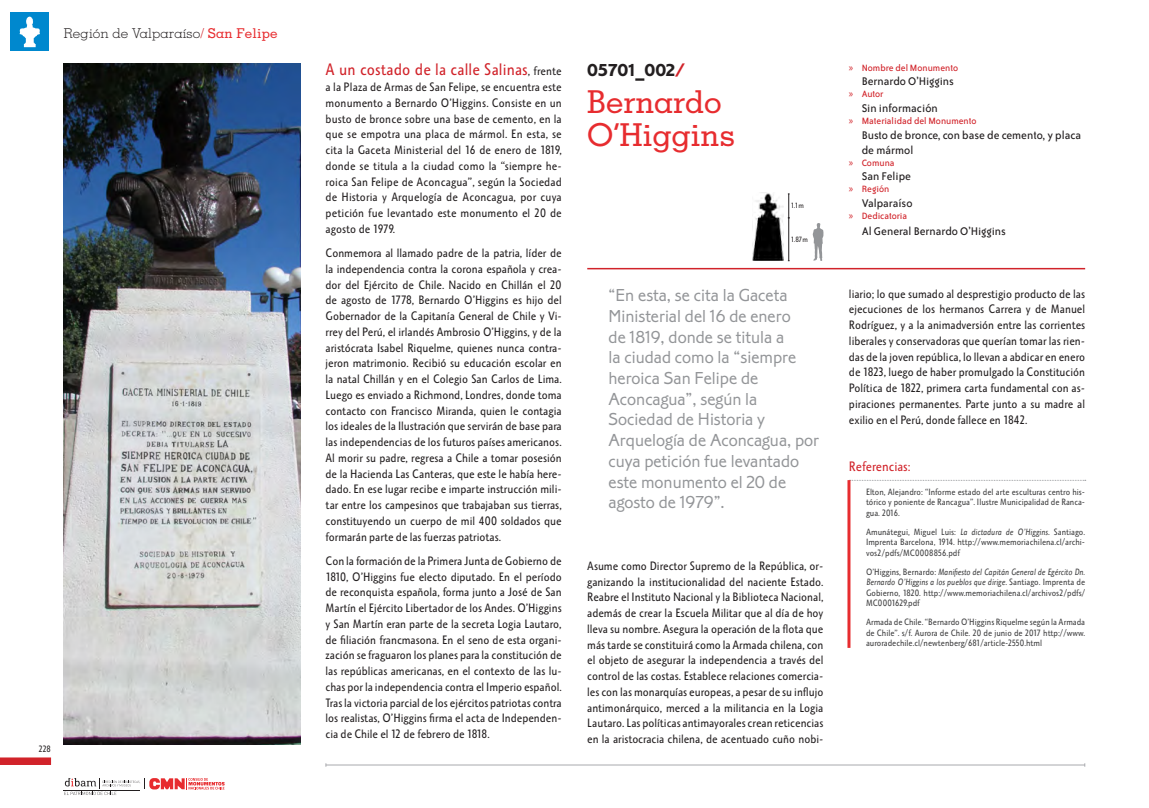
<style>
.page{position:relative;width:1149px;height:808px;background:#fff}
.page>*{position:absolute;margin:0;border:0;box-sizing:border-box;transform-origin:0 0}
._1_TITULO_MONUMENTO{font:500 31.5px/33px "Memphis";letter-spacing:-.01em;color:#e72c2f}
._2_Texto_DESTACADO{font:300 18px/20.7px "Corinthian Std";color:#939598}
._0_NUMERO_INICIAL{font:700 18px "Corinthian Std";color:#231f20}
._2_TEXTO_GENERAL{font:16.5px "Octone ITC Std";letter-spacing:.01em;color:#d1232a}
._0_NUMERO_INICIAL-2{font:300 13.5px "Memphis";letter-spacing:.01em;color:#231f20}
._3_SUBTITULO_REFEREN{font:13.5px "Octone ITC Std";color:#d1232a}
._2_TEXTO_DESCRIPCION{font:12.75px/14.7px "Bailey Sans ITC Std";color:#231f20}
._2_TEXTO_GENERAL-2{font:12px/15.8px "Octone ITC Std";color:#231f20;text-align:justify}
.t1{font:10.5px "Bailey Sans ITC Std";color:#d1232a}
._2_TEXTO_BIBLIOGRAFI{font:9px/10.5px "Octone ITC Std";color:#3e3e3f;text-align:justify}
._2_TEXTO_BIBLIOGRAFI-2{font:9px "Octone ITC Std";color:#231f20}
._2_TEXTO_GENERAL-3{font:7.5px "Octone ITC Std";color:#231f20}
.s1{color:#d1232a}
.s2{font-weight:500;color:#e72c2f}
.s3{font-size:12px;color:#231f20}
.s4{font-family:"Myriad Pro"}
.s5{font-style:italic}
</style>
<div class="page">
<div style="left:0;top:757px;width:51px;height:8px;background:#d1232a"></div>
<hr style="left:587px;top:268px;width:497px;height:1px;background:#d1232a">
<div style="left:11px;top:13px;width:38px;height:38px;background:#0088ce"></div>
<svg style="left:20px;top:16px;width:20px;height:31px"></svg>
<svg style="left:64px;top:778px;width:160px;height:17px"></svg>
<svg style="left:850px;top:480px;width:235px;height:1px"></svg>
<hr style="left:847px;top:480px;width:3px;height:168px;background:#e72c2f">
<hr style="left:326px;top:765px;width:758px;height:1px;background:#a8a9ad">
<hr style="left:788px;top:218px;width:1px;height:43px;background:#231f20">
<svg style="left:812px;top:223px;width:11px;height:38px"></svg>
<svg style="left:787px;top:194px;width:2px;height:25px"></svg>
<img style="left:64px;top:64px;width:236px;height:680px">
<img style="left:752px;top:192px;width:30px;height:69px">
<p class="_0_NUMERO_INICIAL-2" style="left:64px;top:25px;width:215px">Región de Valparaíso<span class="s1">/</span> <span class="s2">San Felipe</span></p>
<p class="_2_TEXTO_BIBLIOGRAFI-2" style="left:39px;top:743px;width:14px">228</p>
<p class="_2_TEXTO_GENERAL" style="left:325px;top:59px;width:237px">A un costado de la calle Salinas<span class="s3">, frente</span></p>
<p class="_2_TEXTO_GENERAL-2" style="left:325px;top:79px;width:238px">a la Plaza de Armas de San Felipe, se encuentra este monumento a Bernardo O’Higgins. Consiste en un busto de bronce sobre una base de cemento, en la que se empotra una placa de mármol. En esta, se cita la Gaceta Ministerial del 16 de enero de 1819, donde se titula a la ciudad como la “siempre he&shy;roica San Felipe de Aconcagua”, según la Sociedad de Historia y Arquelogía de Aconcagua, por cuya petición fue levantado este monumento el 20 de agosto de 1979.</p>
<p class="_2_TEXTO_GENERAL-2" style="left:325px;top:245px;width:238px">Conmemora al llamado padre de la patria, líder de la independencia contra la corona española y crea&shy;dor del Ejército de Chile. Nacido en Chillán el 20 de agosto de 1778, Bernardo O’Higgins es hijo del Gobernador de la Capitanía General de Chile y Vi&shy;rrey del Perú, el irlandés Ambrosio O’Higgins, y de la aristócrata Isabel Riquelme, quienes nunca contra&shy;jeron matrimonio. Recibió su educación escolar en la natal Chillán y en el Colegio San Carlos de Lima.<br>Luego es enviado a Richmond, Londres, donde toma contacto con Francisco Miranda, quien le contagia los ideales de la Ilustración que servirán de base para las independencias de los futuros países americanos.<br>Al morir su padre, regresa a Chile a tomar posesión de la Hacienda Las Canteras, que este le había here&shy;dado. En ese lugar recibe e imparte instrucción mili&shy;tar entre los campesinos que trabajaban sus tierras, constituyendo un cuerpo de mil 400 soldados que formarán parte de las fuerzas patriotas.</p>
<p class="_2_TEXTO_GENERAL-2" style="left:325px;top:553px;width:237px">Con la formación de la Primera Junta de Gobierno de 1810, O’Higgins fue electo diputado. En el período de reconquista española, forma junto a José de San Martín el Ejército Libertador de los Andes. O’Higgins y San Martín eran parte de la secreta Logia Lautaro, de filiación francmasona. En el seno de esta organi&shy;zación se fraguaron los planes para la constitución de las repúblicas americanas, en el contexto de las lu&shy;chas por la independencia contra el Imperio español.<br>Tras la victoria parcial de los ejércitos patriotas contra los realistas, O’Higgins firma el acta de Independen&shy;cia de Chile el 12 de febrero de 1818.</p>
<p class="_0_NUMERO_INICIAL" style="left:587px;top:60px;width:99px">05701_002<span class="s1">/</span></p>
<p class="_1_TITULO_MONUMENTO" style="left:587px;top:85px;width:149px">Bernardo<br>O’Higgins</p>
<p class="_2_TEXTO_GENERAL-3" style="left:790px;top:201px;width:15px">1.1m</p>
<p class="_2_TEXTO_GENERAL-3" style="left:790px;top:235px;width:19px">1.87m</p>
<p class="_2_Texto_DESTACADO" style="left:608px;top:285px;width:212px">“En esta, se cita la Gaceta<br>Ministerial del 16 de enero<br>de 1819, donde se titula a<br>la ciudad como la “siempre heroica San Felipe de<br>Aconcagua”, según la<br>Sociedad de Historia y<br>Arquelogía de Aconcagua, por cuya petición fue levantado este monumento el 20 de agosto de 1979”.</p>
<p class="_2_TEXTO_GENERAL-2" style="left:587px;top:558px;width:238px">Asume como Director Supremo de la República, or&shy;ganizando la institucionalidad del naciente Estado.<br>Reabre el Instituto Nacional y la Biblioteca Nacional, además de crear la Escuela Militar que al día de hoy lleva su nombre. Asegura la operación de la flota que más tarde se constituirá como la Armada chilena, con el objeto de asegurar la independencia a través del control de las costas. Establece relaciones comercia&shy;les con las monarquías europeas, a pesar de su influjo antimonárquico, merced a la militancia en la Logia Lautaro. Las políticas antimayorales crean reticencias en la aristocracia chilena, de acentuado cuño nobi-</p>
<p class="t1" style="left:848px;top:62px;width:111px"><span class="s4">»</span> Nombre del Monumento</p>
<p class="_2_TEXTO_DESCRIPCION" style="left:861px;top:74px;width:94px">Bernardo O’Higgins</p>
<p class="t1" style="left:848px;top:89px;width:36px"><span class="s4">»</span> Autor</p>
<p class="_2_TEXTO_DESCRIPCION" style="left:861px;top:101px;width:77px">Sin información</p>
<p class="t1" style="left:848px;top:116px;width:129px"><span class="s4">»</span> Materialidad del Monumento</p>
<p class="_2_TEXTO_DESCRIPCION" style="left:861px;top:128px;width:221px">Busto de bronce, con base de cemento, y placa de mármol</p>
<p class="t1" style="left:848px;top:157px;width:47px"><span class="s4">»</span> Comuna</p>
<p class="_2_TEXTO_DESCRIPCION" style="left:861px;top:169px;width:51px">San Felipe</p>
<p class="t1" style="left:848px;top:184px;width:42px"><span class="s4">»</span> Región</p>
<p class="_2_TEXTO_DESCRIPCION" style="left:861px;top:196px;width:52px">Valparaíso</p>
<p class="t1" style="left:848px;top:210px;width:59px"><span class="s4">»</span> Dedicatoria</p>
<p class="_2_TEXTO_DESCRIPCION" style="left:861px;top:224px;width:146px">Al General Bernardo O’Higgins</p>
<p class="_2_TEXTO_GENERAL-2" style="left:848px;top:285px;width:238px">liario; lo que sumado al desprestigio producto de las ejecuciones de los hermanos Carrera y de Manuel Rodríguez, y a la animadversión entre las corrientes liberales y conservadoras que querían tomar las rien&shy;das de la joven república, lo llevan a abdicar en enero de 1823, luego de haber promulgado la Constitución Política de 1822, primera carta fundamental con as&shy;piraciones permanentes. Parte junto a su madre al exilio en el Perú, donde fallece en 1842.</p>
<p class="_3_SUBTITULO_REFEREN" style="left:848px;top:458px;width:63px">Referencias:</p>
<p class="_2_TEXTO_BIBLIOGRAFI" style="left:865px;top:486px;width:220px">Elton, Alejandro: “Informe estado del arte esculturas centro his&shy;tórico y poniente de Rancagua”. Ilustre Municipalidad de Ranca&shy;gua. 2016.</p>
<p class="_2_TEXTO_BIBLIOGRAFI" style="left:865px;top:526px;width:220px">Amunátegui, Miguel Luis: <span class="s5">La dictadura de O’Higgins</span>. Santiago.<br>Imprenta Barcelona, 1914. http://www.memoriachilena.cl/archi&shy;vos2/pdfs/MC0008856.pdf</p>
<p class="_2_TEXTO_BIBLIOGRAFI" style="left:865px;top:566px;width:220px">O’Higgins, Bernardo: <span class="s5">Manifiesto del Capitán General de Egército Dn.<br>Bernardo O’Higgins a los pueblos que dirige</span>. Santiago. Imprenta de Gobierno, 1820. http://www.memoriachilena.cl/archivos2/pdfs/ MC0001629.pdf</p>
<p class="_2_TEXTO_BIBLIOGRAFI" style="left:865px;top:617px;width:220px">Armada de Chile. “Bernardo O’Higgins Riquelme según la Armada de Chile”. s/f. Aurora de Chile. 20 de junio de 2017 http://www. auroradechile.cl/newtenberg/681/article-2550.html</p>
</div>
